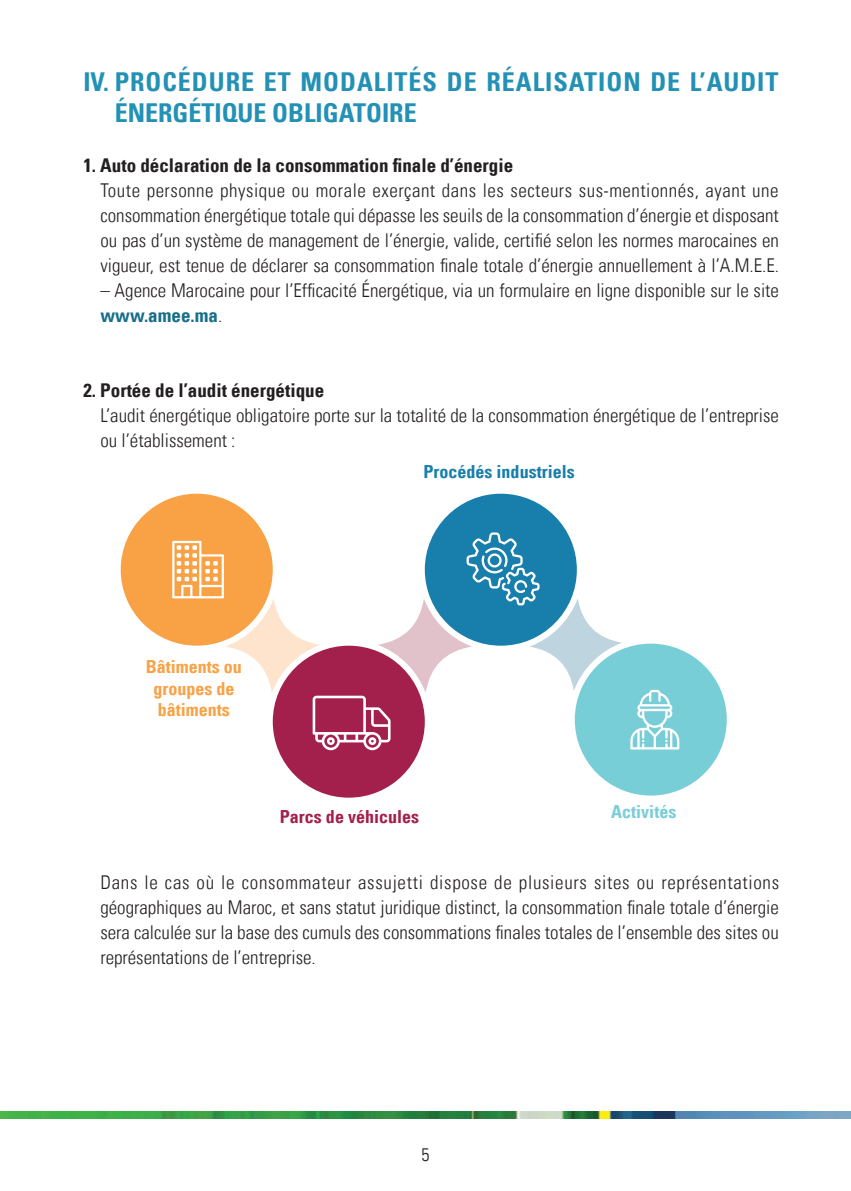
<style>
.page{position:relative;width:851px;height:1191px;background:#fff}
.page>*{position:absolute;margin:0;border:0;box-sizing:border-box;transform-origin:0 0}
.t1{font:700 condensed 26px/31.2px "Univers LT";letter-spacing:.04em;color:#2391b5}
.t2{font:300 condensed 19px/25px "Univers LT";color:#231f20;text-align:justify}
.t3{font:700 condensed 19px "Univers LT";color:#231f20}
.t4{font:700 condensed 18px/21.6px "Univers LT";color:#f9a245;text-align:center}
.t5{font:700 condensed 18px "Univers LT";color:#187eab}
.t6{font:700 condensed 18px "Univers LT";color:#a3204d}
.t7{font:700 condensed 18px "Univers LT";color:#78ced7}
.t8{font:300 condensed 18px "Univers LT";color:#231f20}
.s1{font-weight:700;color:#186f8a}
</style>
<div class="page">
<img style="left:0;top:1111px;width:850px;height:8px">
<div style="left:121px;top:494px;width:152px;height:151px;background:#f9a245;border-radius:50%"></div>
<div style="left:273px;top:645px;width:152px;height:152px;background:#a3204d;border-radius:50%"></div>
<div style="left:574px;top:643px;width:152px;height:152px;background:#78ced7;border-radius:50%"></div>
<div style="left:425px;top:494px;width:151px;height:151px;background:#187eab;border-radius:50%"></div>
<svg style="left:225px;top:598px;width:95px;height:95px"></svg>
<svg style="left:377px;top:598px;width:95px;height:95px"></svg>
<svg style="left:529px;top:598px;width:93px;height:93px"></svg>
<svg style="left:172px;top:541px;width:52px;height:57px"></svg>
<svg style="left:312px;top:695px;width:78px;height:55px"></svg>
<svg style="left:466px;top:532px;width:73px;height:73px"></svg>
<svg style="left:630px;top:690px;width:49px;height:59px"></svg>
<h1 class="t1" style="left:115px;top:66px;width:665px;text-indent:-31px">IV. PROCÉDURE ET MODALITÉS DE RÉALISATION DE L’AUDIT<br>ÉNERGÉTIQUE OBLIGATOIRE</h1>
<p class="t3" style="left:83px;top:154px;width:431px">1. Auto déclaration de la consommation finale d’énergie</p>
<p class="t2" style="left:100px;top:178px;width:680px">Toute personne physique ou morale exerçant dans les secteurs sus-mentionnés, ayant une consommation énergétique totale qui dépasse les seuils de la consommation d’énergie et disposant ou pas d’un système de management de l’énergie, valide, certifié selon les normes marocaines en vigueur, est tenue de déclarer sa consommation finale totale d’énergie annuellement à l’A.M.E.E.</p>
<p class="t2" style="left:100px;top:278px;width:680px">– Agence Marocaine pour l’Efficacité Énergétique, via un formulaire en ligne disponible sur le site <span class="s1">www.amee.ma</span>.</p>
<p class="t3" style="left:83px;top:379px;width:242px">2. Portée de l’audit énergétique</p>
<p class="t2" style="left:100px;top:403px;width:680px">L’audit énergétique obligatoire porte sur la totalité de la consommation énergétique de l’entreprise ou l’établissement :</p>
<p class="t5" style="left:423px;top:460px;width:152px">Procédés industriels</p>
<p class="t4" style="left:146px;top:656px;width:97px">Bâtiments ou groupes de bâtiments</p>
<p class="t6" style="left:280px;top:806px;width:140px">Parcs de véhicules</p>
<p class="t7" style="left:611px;top:800px;width:66px">Activités</p>
<p class="t2" style="left:100px;top:869px;width:680px">Dans le cas où le consommateur assujetti dispose de plusieurs sites ou représentations géographiques au Maroc, et sans statut juridique distinct, la consommation finale totale d’énergie sera calculée sur la base des cumuls des consommations finales totales de l’ensemble des sites ou représentations de l’entreprise.</p>
<p class="t8" style="left:421px;top:1144px;width:9px">5</p>
</div>
